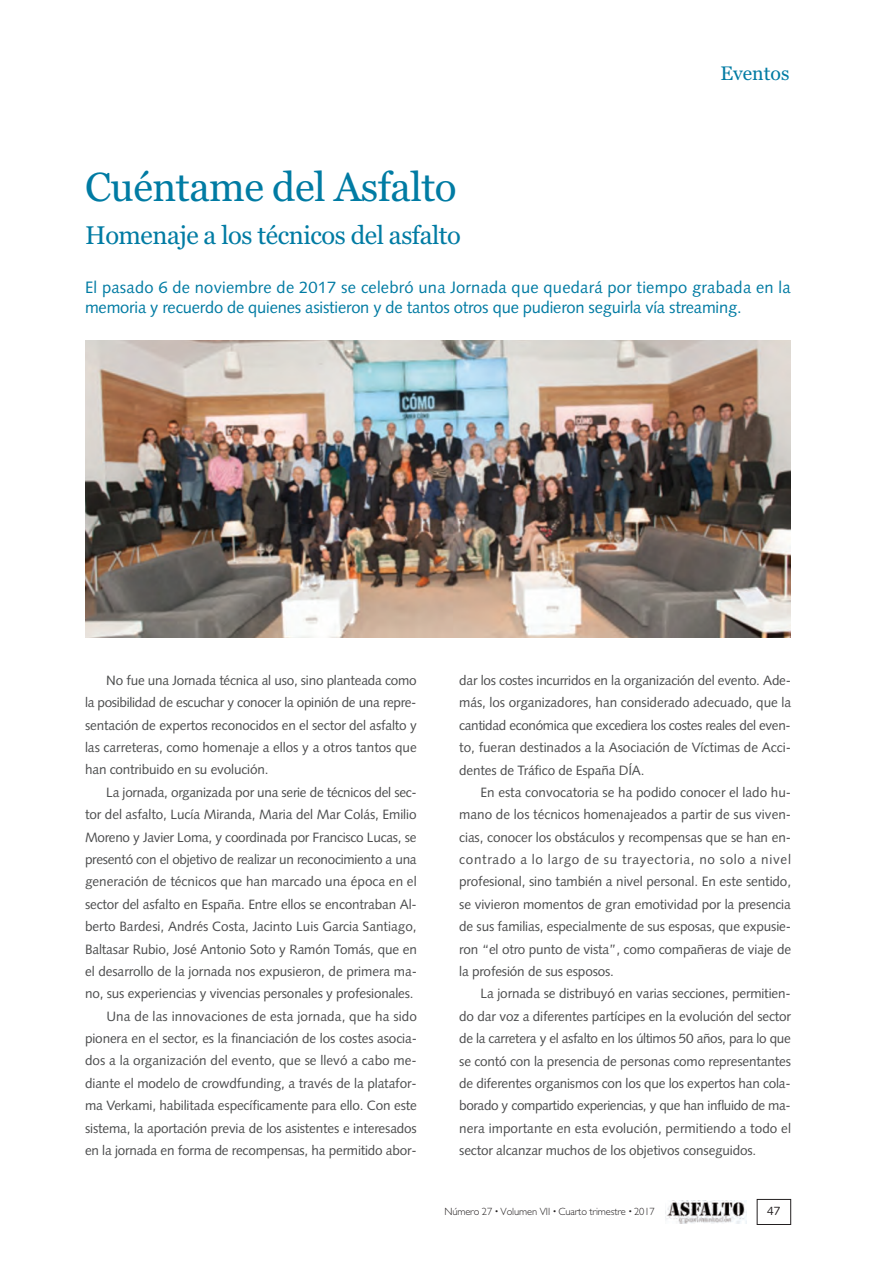
<style>
.page{position:relative;width:893px;height:1263px;background:#fff}
.page>*{position:absolute;margin:0;border:0;box-sizing:border-box;transform-origin:0 0}
.t1{font:40.5px "Georgia";letter-spacing:-.01em;color:#007ba3}
.t2{font:25.5px "Georgia";letter-spacing:-.02em;color:#007ba3}
.t3{font:19.5px "Georgia";color:#007ba3}
.t4{font:16.5px/19.8px "Syntax";letter-spacing:-.01em;color:#007ba3}
.t5{font:13.5px "Syntax";letter-spacing:-.01em;color:#4b4c4d}
.t6{font:13.5px "Syntax";letter-spacing:-.03em;color:#4b4c4d}
.t7{font:13.5px "Syntax";letter-spacing:.05em;color:#4b4c4d}
.t8{font:13.5px "Syntax";letter-spacing:.01em;color:#4b4c4d}
.t9{font:12px "Syntax";color:#231f20}
.t10{font:300 10.5px "Gill Sans";letter-spacing:-.01em;color:#231f20}
</style>
<div class="page">
<img style="left:665px;top:1201px;width:82px;height:22px">
<div style="left:757px;top:1199px;width:34px;height:26px;border:1px solid #231f20"></div>
<img style="left:85px;top:340px;width:706px;height:298px">
<p class="t1" style="left:85px;top:163px;width:373px">Cuéntame del Asfalto</p>
<p class="t2" style="left:85px;top:221px;width:377px">Homenaje a los técnicos del asfalto</p>
<p class="t3" style="left:720px;top:62px;width:71px">Eventos</p>
<p class="t4" style="left:85px;top:279px;width:707px">El pasado 6 de noviembre de 2017 se celebró una Jornada que quedará por tiempo grabada en la memoria y recuerdo de quienes asistieron y de tantos otros que pudieron seguirla vía streaming.</p>
<p class="t5" style="left:106px;top:675px;width:312px">No fue una Jornada técnica al uso, sino planteada como</p>
<p class="t5" style="left:85px;top:697px;width:333px">la posibilidad de escuchar y conocer la opinión de una repre-</p>
<p class="t5" style="left:85px;top:719px;width:333px">sentación de expertos reconocidos en el sector del asfalto y</p>
<p class="t5" style="left:85px;top:742px;width:333px">las carreteras, como homenaje a ellos y a otros tantos que</p>
<p class="t5" style="left:85px;top:764px;width:185px">han contribuido en su evolución.</p>
<p class="t5" style="left:106px;top:787px;width:312px">La jornada, organizada por una serie de técnicos del sec-</p>
<p class="t5" style="left:85px;top:809px;width:333px">tor del asfalto, Lucía Miranda, Maria del Mar Colás, Emilio</p>
<p class="t5" style="left:85px;top:831px;width:333px">Moreno y Javier Loma, y coordinada por Francisco Lucas, se</p>
<p class="t5" style="left:85px;top:854px;width:333px">presentó con el objetivo de realizar un reconocimiento a una</p>
<p class="t5" style="left:85px;top:876px;width:333px">generación de técnicos que han marcado una época en el</p>
<p class="t5" style="left:85px;top:899px;width:333px">sector del asfalto en España. Entre ellos se encontraban Al-</p>
<p class="t5" style="left:85px;top:921px;width:333px">berto Bardesi, Andrés Costa, Jacinto Luis Garcia Santiago,</p>
<p class="t5" style="left:85px;top:943px;width:333px">Baltasar Rubio, José Antonio Soto y Ramón Tomás, que en</p>
<p class="t5" style="left:85px;top:966px;width:333px">el desarrollo de la jornada nos expusieron, de primera ma-</p>
<p class="t5" style="left:85px;top:988px;width:330px">no, sus experiencias y vivencias personales y profesionales.</p>
<p class="t8" style="left:106px;top:1010px;width:312px">Una de las innovaciones de esta jornada, que ha sido</p>
<p class="t5" style="left:85px;top:1033px;width:333px">pionera en el sector, es la financiación de los costes asocia-</p>
<p class="t5" style="left:85px;top:1055px;width:333px">dos a la organización del evento, que se llevó a cabo me-</p>
<p class="t5" style="left:85px;top:1078px;width:333px">diante el modelo de crowdfunding, a través de la platafor-</p>
<p class="t5" style="left:85px;top:1100px;width:333px">ma Verkami, habilitada específicamente para ello. Con este</p>
<p class="t5" style="left:85px;top:1122px;width:333px">sistema, la aportación previa de los asistentes e interesados</p>
<p class="t5" style="left:85px;top:1145px;width:333px">en la jornada en forma de recompensas, ha permitido abor-</p>
<p class="t5" style="left:459px;top:675px;width:333px">dar los costes incurridos en la organización del evento. Ade-</p>
<p class="t5" style="left:459px;top:697px;width:333px">más, los organizadores, han considerado adecuado, que la</p>
<p class="t5" style="left:459px;top:720px;width:333px">cantidad económica que excediera los costes reales del even-</p>
<p class="t5" style="left:459px;top:742px;width:333px">to, fueran destinados a la Asociación de Víctimas de Acci-</p>
<p class="t5" style="left:459px;top:764px;width:187px">dentes de Tráfico de España DÍA.</p>
<p class="t5" style="left:480px;top:787px;width:312px">En esta convocatoria se ha podido conocer el lado hu-</p>
<p class="t5" style="left:459px;top:809px;width:333px">mano de los técnicos homenajeados a partir de sus viven-</p>
<p class="t5" style="left:459px;top:831px;width:333px">cias, conocer los obstáculos y recompensas que se han en-</p>
<p class="t7" style="left:459px;top:854px;width:333px">contrado a lo largo de su trayectoria, no solo a nivel</p>
<p class="t5" style="left:459px;top:876px;width:333px">profesional, sino también a nivel personal. En este sentido,</p>
<p class="t5" style="left:459px;top:899px;width:333px">se vivieron momentos de gran emotividad por la presencia</p>
<p class="t5" style="left:459px;top:921px;width:333px">de sus familias, especialmente de sus esposas, que expusie-</p>
<p class="t5" style="left:459px;top:943px;width:333px">ron “el otro punto de vista”, como compañeras de viaje de</p>
<p class="t5" style="left:459px;top:966px;width:156px">la profesión de sus esposos.</p>
<p class="t5" style="left:480px;top:988px;width:312px">La jornada se distribuyó en varias secciones, permitien-</p>
<p class="t5" style="left:459px;top:1011px;width:333px">do dar voz a diferentes partícipes en la evolución del sector</p>
<p class="t5" style="left:459px;top:1033px;width:333px">de la carretera y el asfalto en los últimos 50 años, para lo que</p>
<p class="t5" style="left:459px;top:1055px;width:333px">se contó con la presencia de personas como representantes</p>
<p class="t5" style="left:459px;top:1078px;width:333px">de diferentes organismos con los que los expertos han cola-</p>
<p class="t6" style="left:459px;top:1100px;width:333px">borado y compartido experiencias, y que han influido de ma-</p>
<p class="t5" style="left:459px;top:1122px;width:333px">nera importante en esta evolución, permitiendo a todo el</p>
<p class="t5" style="left:459px;top:1145px;width:299px">sector alcanzar muchos de los objetivos conseguidos.</p>
<p class="t10" style="left:444px;top:1205px;width:212px">Número 27 Volumen VII Cuarto trimestre 2017</p>
<p class="t9" style="left:767px;top:1206px;width:15px">47</p>
</div>
